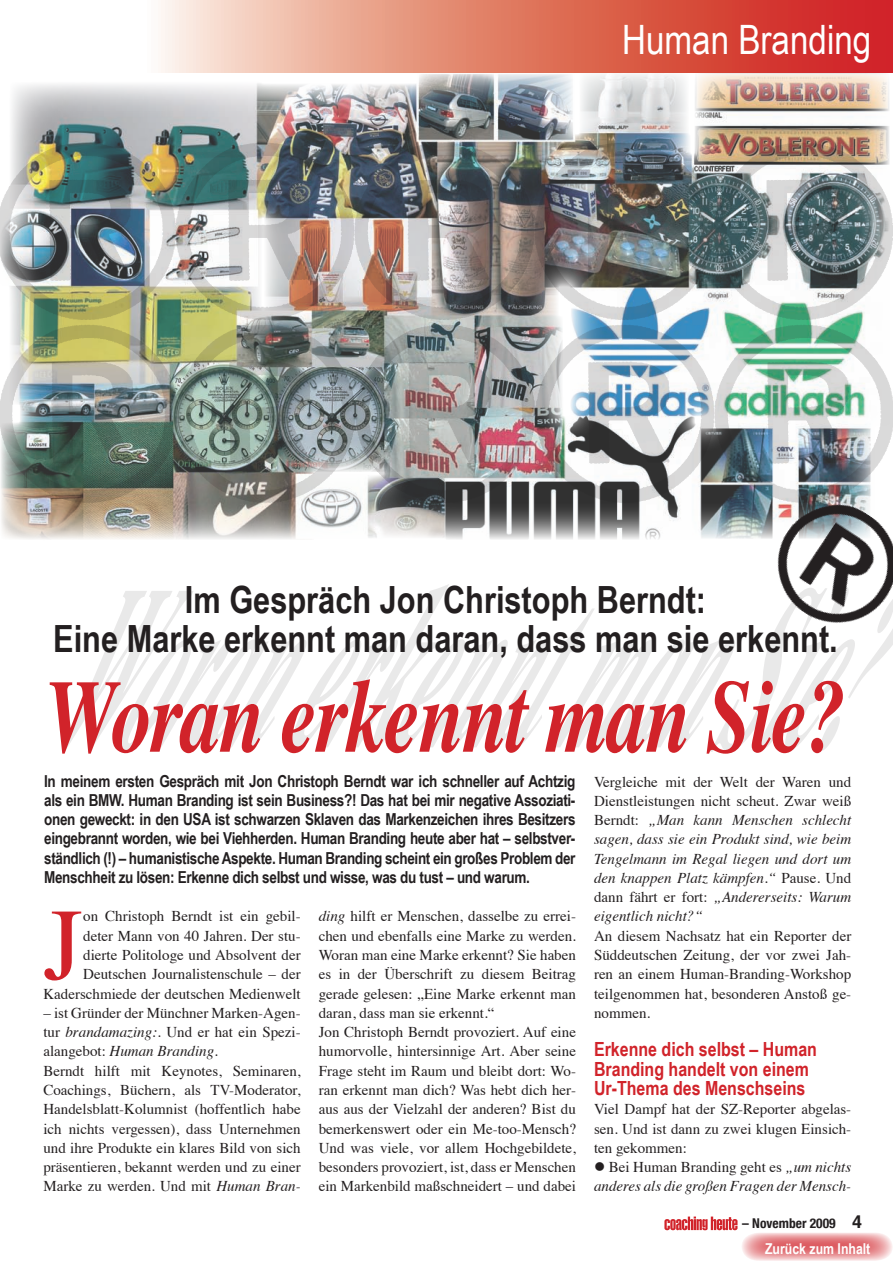
<style>
.page{position:relative;width:893px;height:1263px;background:#fff}
.page>*{position:absolute;margin:0;border:0;box-sizing:border-box;transform-origin:0 0}
.t1{font:italic 700 234px "Times";color:#231f20;scale:.33 1}
.t2{font:italic 700 103.65px "Times";letter-spacing:-.02em;color:#d1232a;scale:.78 1}
.t3{font:102.3px "Times";color:#d1232a}
.t4{font:40.5px "Arial Narrow";color:#fff}
.t5{font:700 37.5px/38.5px "Arial Narrow";color:#231f20;text-align:center}
.t6{font:700 19.5px/19.2px "Arial Narrow";color:#d1232a}
.t7{font:700 16.5px/19.2px "Arial Narrow";letter-spacing:-.02em;color:#231f20;text-align:justify}
.t8{font:15px/19.2px "Times";color:#231f20}
.t9{font:italic 15px/19.2px "Times";color:#231f20;text-align:justify}
.t10{font:700 15px "Arial Narrow";color:#fff}
.t11{font:700 condensed 13.5px "Helvetica Neue";color:#231f20}
.s1{font-style:italic}
.s2{font-style:normal}
.s3{font-family:"Helvetica";font-stretch:normal;font-size:18px}
</style>
<div class="page">
<svg style="left:742px;top:1233px;width:150px;height:28px;background:#ea9ea1"></svg>
<img style="left:664px;top:1216px;width:74px;height:15px">
<img style="left:1px;top:72px;width:889px;height:467px">
<svg style="left:161px;top:0;width:731px;height:72px;background:#e17b6b"></svg>
<img style="left:0;top:140px;width:174px;height:182px">
<img style="left:174px;top:140px;width:179px;height:182px">
<img style="left:353px;top:140px;width:180px;height:182px">
<img style="left:533px;top:140px;width:179px;height:182px">
<img style="left:712px;top:140px;width:181px;height:182px">
<img style="left:0;top:322px;width:175px;height:186px">
<img style="left:175px;top:322px;width:179px;height:186px">
<img style="left:354px;top:322px;width:180px;height:186px">
<img style="left:534px;top:322px;width:179px;height:186px">
<img style="left:713px;top:322px;width:180px;height:186px">
<img style="left:750px;top:481px;width:143px;height:142px">
<h3 class="t4" style="left:622px;top:10px;width:251px">Human Branding</h3>
<h1 class="t1" style="left:49px;top:449px;width:2994px">WoranerkenntmanSie?</h1>
<h3 class="t5" style="left:53px;top:579px;width:786px">Im Gespräch Jon Christoph Berndt:<br>Eine Marke erkennt man daran, dass man sie erkennt.</h3>
<h2 class="t2" style="left:46px;top:619px;width:1026px">Woran erkennt man Sie?</h2>
<p class="t7" style="left:44px;top:770px;width:533px">In meinem ersten Gespräch mit Jon Christoph Berndt war ich schneller auf Achtzig als ein BMW. Human Branding ist sein Business?! Das hat bei mir negative Assoziati&shy;onen geweckt: in den USA ist schwarzen Sklaven das Markenzeichen ihres Besitzers eingebrannt worden, wie bei Viehherden. Human Branding heute aber hat – selbstver&shy;ständlich (!) – humanistische Aspekte. Human Branding scheint ein großes Problem der Menschheit zu lösen: Erkenne dich selbst und wisse, was du tust – und warum.</p>
<h3 class="t3" style="left:43px;top:849px;width:41px">J</h3>
<p class="t8" style="left:43px;top:905px;width:259px;text-align:right">on Christoph Berndt ist ein gebil-<br>deter Mann von 40 Jahren. Der stu-<br>dierte Politologe und Absolvent der Deutschen Journalistenschule – der Kaderschmiede der deutschen Medienwelt</p>
<p class="t8" style="left:43px;top:1002px;width:259px">– ist Gründer der Münchner Marken-Agen&shy;tur <span class="s1">brandamazing:</span>. Und er hat ein Spezi&shy;alangebot: <span class="s1">Human Branding</span>.<br>Berndt hilft mit Keynotes, Seminaren, Coachings, Büchern, als TV-Moderator, Handelsblatt-Kolumnist (hoffentlich habe ich nichts vergessen), dass Unternehmen und ihre Produkte ein klares Bild von sich präsentieren, bekannt werden und zu einer Marke zu werden. Und mit <span class="s1">Human Bran-</span></p>
<p class="t8" style="left:319px;top:905px;width:259px"><span class="s1">ding</span> hilft er Menschen, dasselbe zu errei&shy;chen und ebenfalls eine Marke zu werden.<br>Woran man eine Marke erkennt? Sie haben es in der Überschrift zu diesem Beitrag gerade gelesen: „Eine Marke erkennt man daran, dass man sie erkennt.“<br>Jon Christoph Berndt provoziert. Auf eine humorvolle, hintersinnige Art. Aber seine Frage steht im Raum und bleibt dort: Wo&shy;ran erkennt man dich? Was hebt dich her&shy;aus aus der Vielzahl der anderen? Bist du bemerkenswert oder ein Me-too-Mensch?<br>Und was viele, vor allem Hochgebildete, besonders provoziert, ist, dass er Menschen ein Markenbild maßschneidert – und dabei</p>
<p class="t9" style="left:594px;top:771px;width:259px"><span class="s2">Vergleiche mit der Welt der Waren und Dienstleistungen nicht scheut. Zwar weiß Berndt:</span> „Man kann Menschen schlecht sagen, dass sie ein Produkt sind, wie beim Tengelmann im Regal liegen und dort um den knappen Platz kämpfen.“ <span class="s2">Pause. Und dann fährt er fort:</span> „Andererseits: Warum eigentlich nicht?“</p>
<p class="t8" style="left:594px;top:925px;width:259px;text-align:justify">An diesem Nachsatz hat ein Reporter der Süddeutschen Zeitung, der vor zwei Jah&shy;ren an einem Human-Branding-Workshop teilgenommen hat, besonderen Anstoß ge&shy;nommen.</p>
<h3 class="t6" style="left:594px;top:1039px;width:225px">Erkenne dich selbst – Human<br>Branding handelt von einem<br>Ur-Thema des Menschseins</h3>
<p class="t8" style="left:594px;top:1098px;width:259px;text-align:justify">Viel Dampf hat der SZ-Reporter abgelas&shy;sen. Und ist dann zu zwei klugen Einsich&shy;ten gekommen:</p>
<p class="t9" style="left:594px;top:1156px;width:259px">● <span class="s2">Bei Human Branding geht es</span> „um nichts anderes als die großen Fragen der Mensch-</p>
<p class="t11" style="left:742px;top:1215px;width:121px">– November 2009 <span class="s3">4</span></p>
<p class="t10" style="left:765px;top:1237px;width:107px">Zurück zum Inhalt</p>
</div>
